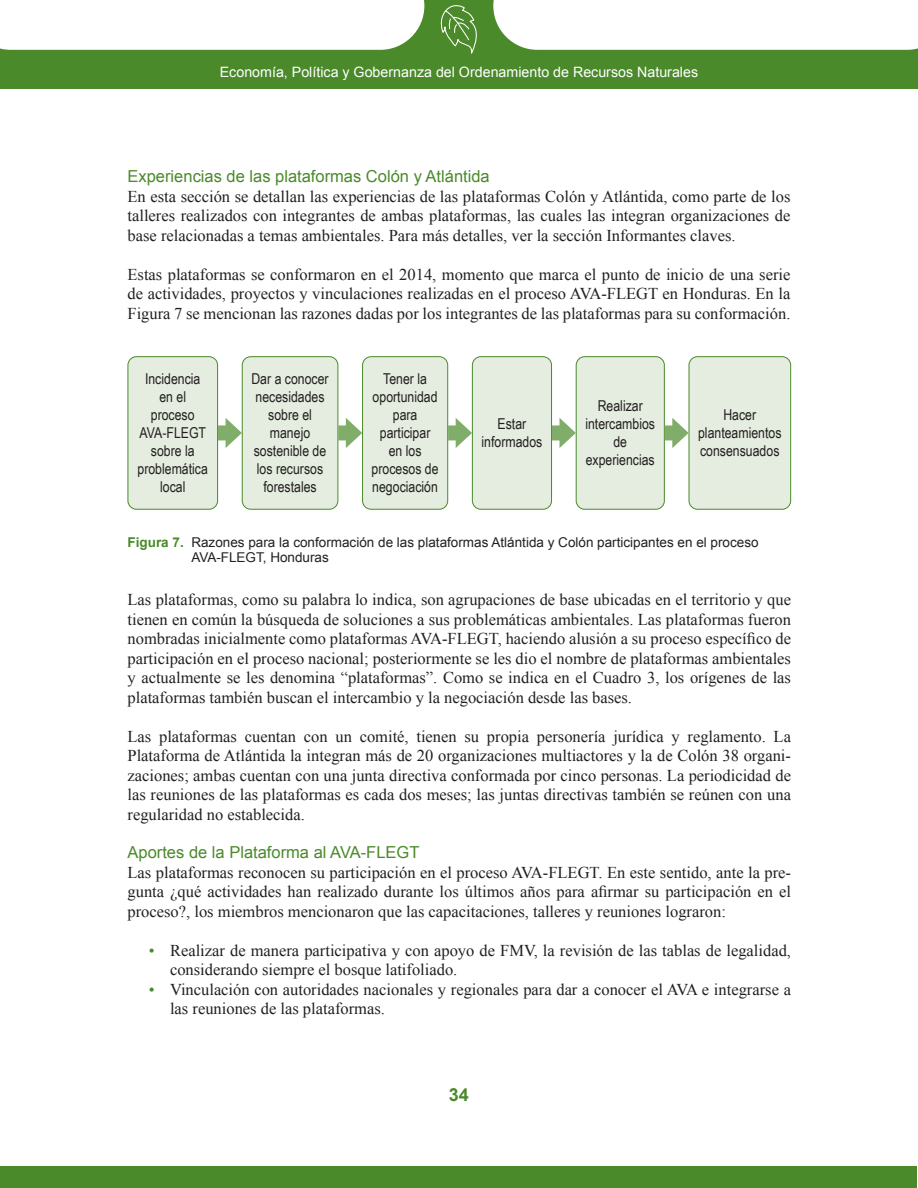
<style>
.page{position:relative;width:918px;height:1188px;background:#fff}
.page>*{position:absolute;margin:0;border:0;box-sizing:border-box;transform-origin:0 0}
.t1{font:700 18px "Arial";color:#4a8a2a}
.Texto{font:16.5px/19.5px "Times New Roman";color:#231f20;text-align:justify}
.Titulos_4{font:16.5px "Arial";color:#4a8a2a}
.Texto_cuadros{font:15px/18px "Arial Narrow";color:#231f20;text-align:center}
.t2{font:14.25px "Arial";color:#fff}
.Figura{font:13.5px/15.6px "Arial";color:#231f20}
.s1{font-weight:700;color:#4a8a2a}
.s2{color:#4a8a2a}
</style>
<div class="page">
<div style="left:1px;top:1167px;width:916px;height:21px;background:#4a8a2a"></div>
<div style="left:0;top:0;width:917px;height:88px;background:#4a8a2a"></div>
<div style="left:0;top:0;width:424px;height:50px;background:#fff"></div>
<div style="left:493px;top:0;width:425px;height:50px;background:#fff"></div>
<svg style="left:440px;top:5px;width:37px;height:49px"></svg>
<div style="left:128px;top:357px;width:90px;height:152px;background:#e4eddf;border-radius:9px"></div>
<div style="left:128px;top:356px;width:90px;height:154px;border:1px solid #4a8a2a;border-radius:9px"></div>
<div style="left:242px;top:357px;width:96px;height:152px;background:#e4eddf;border-radius:9px"></div>
<div style="left:242px;top:356px;width:96px;height:154px;border:1px solid #4a8a2a;border-radius:9px"></div>
<div style="left:363px;top:357px;width:85px;height:152px;background:#e4eddf;border-radius:9px"></div>
<div style="left:362px;top:356px;width:86px;height:154px;border:1px solid #4a8a2a;border-radius:9px"></div>
<div style="left:472px;top:357px;width:80px;height:152px;background:#e4eddf;border-radius:9px"></div>
<div style="left:472px;top:356px;width:80px;height:154px;border:1px solid #4a8a2a;border-radius:9px"></div>
<div style="left:576px;top:357px;width:88px;height:152px;background:#e4eddf;border-radius:9px"></div>
<div style="left:576px;top:356px;width:89px;height:154px;border:1px solid #4a8a2a;border-radius:9px"></div>
<div style="left:689px;top:357px;width:102px;height:152px;background:#e4eddf;border-radius:9px"></div>
<div style="left:689px;top:356px;width:102px;height:154px;border:1px solid #4a8a2a;border-radius:9px"></div>
<div style="left:218px;top:425px;width:14px;height:15px;background:#80ad6a"></div>
<svg style="left:226px;top:418px;width:16px;height:30px"></svg>
<div style="left:338px;top:425px;width:14px;height:15px;background:#80ad6a"></div>
<svg style="left:346px;top:418px;width:16px;height:30px"></svg>
<div style="left:448px;top:425px;width:14px;height:15px;background:#80ad6a"></div>
<svg style="left:456px;top:418px;width:16px;height:30px"></svg>
<div style="left:552px;top:425px;width:14px;height:15px;background:#80ad6a"></div>
<svg style="left:560px;top:418px;width:16px;height:30px"></svg>
<div style="left:665px;top:425px;width:14px;height:15px;background:#80ad6a"></div>
<svg style="left:672px;top:418px;width:17px;height:30px"></svg>
<p class="t2" style="left:220px;top:62px;width:480px">Economía, Política y Gobernanza del Ordenamiento de Recursos Naturales</p>
<p class="Titulos_4" style="left:128px;top:165px;width:364px">Experiencias de las plataformas Colón y Atlántida</p>
<p class="Texto" style="left:128px;top:186px;width:664px">En esta sección se detallan las experiencias de las plataformas Colón y Atlántida, como parte de los talleres realizados con integrantes de ambas plataformas, las cuales las integran organizaciones de base relacionadas a temas ambientales. Para más detalles, ver la sección Informantes claves.</p>
<p class="Texto" style="left:128px;top:264px;width:664px">Estas plataformas se conformaron en el 2014, momento que marca el punto de inicio de una serie de actividades, proyectos y vinculaciones realizadas en el proceso AVA-FLEGT en Honduras. En la Figura 7 se mencionan las razones dadas por los integrantes de las plataformas para su conformación.</p>
<p class="Texto_cuadros" style="left:138px;top:370px;width:72px">Incidencia en el proceso<br>AVA-FLEGT sobre la problemática local</p>
<p class="Texto_cuadros" style="left:251px;top:370px;width:79px">Dar a conocer necesidades sobre el manejo sostenible de los recursos forestales</p>
<p class="Texto_cuadros" style="left:372px;top:370px;width:69px">Tener la oportunidad para participar en los procesos de negociación</p>
<p class="Texto_cuadros" style="left:482px;top:415px;width:62px">Estar informados</p>
<p class="Texto_cuadros" style="left:585px;top:397px;width:71px">Realizar intercambios de experiencias</p>
<p class="Texto_cuadros" style="left:698px;top:406px;width:85px">Hacer planteamientos consensuados</p>
<p class="Figura" style="left:191px;top:534px;width:569px;text-indent:-64px"><span class="s1">Figura 7.</span> Razones para la conformación de las plataformas Atlántida y Colón participantes en el proceso<br>AVA-FLEGT, Honduras</p>
<p class="Texto" style="left:128px;top:590px;width:665px">Las plataformas, como su palabra lo indica, son agrupaciones de base ubicadas en el territorio y que tienen en común la búsqueda de soluciones a sus problemáticas ambientales. Las plataformas fueron nombradas inicialmente como plataformas AVA-FLEGT, haciendo alusión a su proceso específico de participación en el proceso nacional; posteriormente se les dio el nombre de plataformas ambientales y actualmente se les denomina “plataformas”. Como se indica en el Cuadro 3, los orígenes de las plataformas también buscan el intercambio y la negociación desde las bases.</p>
<p class="Texto" style="left:128px;top:726px;width:665px">Las plataformas cuentan con un comité, tienen su propia personería jurídica y reglamento. La Plataforma de Atlántida la integran más de 20 organizaciones multiactores y la de Colón 38 organi&shy;zaciones; ambas cuentan con una junta directiva conformada por cinco personas. La periodicidad de las reuniones de las plataformas es cada dos meses; las juntas directivas también se reúnen con una regularidad no establecida.</p>
<p class="Titulos_4" style="left:128px;top:842px;width:293px">Aportes de la Plataforma al AVA-FLEGT</p>
<p class="Texto" style="left:128px;top:862px;width:665px">Las plataformas reconocen su participación en el proceso AVA-FLEGT. En este sentido, ante la pre&shy;gunta ¿qué actividades han realizado durante los últimos años para afirmar su participación en el proceso?, los miembros mencionaron que las capacitaciones, talleres y reuniones lograron:</p>
<p class="Texto" style="left:170px;top:940px;width:622px;text-indent:-21px"><span class="s2">•</span> Realizar de manera participativa y con apoyo de FMV, la revisión de las tablas de legalidad, considerando siempre el bosque latifoliado.</p>
<p class="Texto" style="left:170px;top:979px;width:622px;text-indent:-21px"><span class="s2">•</span> Vinculación con autoridades nacionales y regionales para dar a conocer el AVA e integrarse a las reuniones de las plataformas.</p>
<p class="t1" style="left:449px;top:1083px;width:22px">34</p>
</div>
